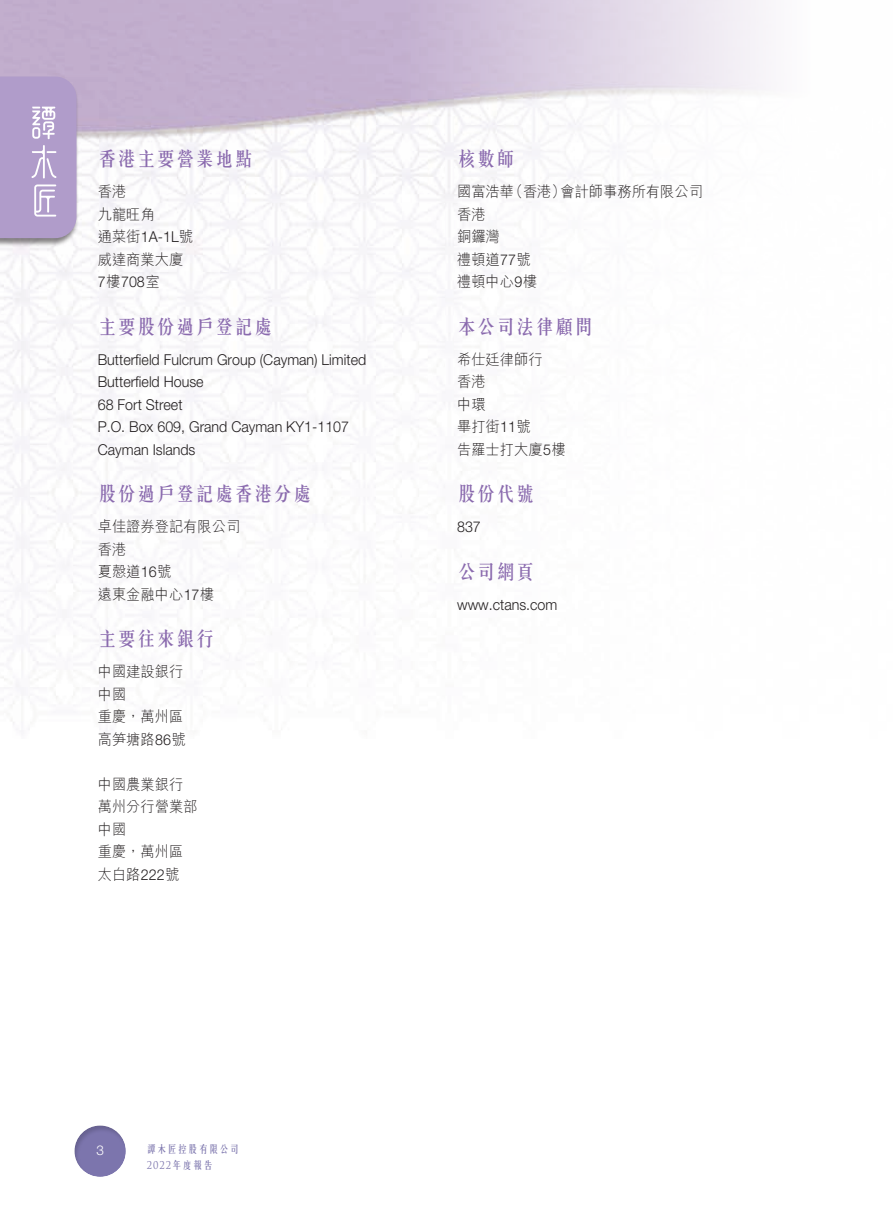
<style>
.page{position:relative;width:893px;height:1212px;background:#fff}
.page>*{position:absolute;margin:0;border:0;box-sizing:border-box;transform-origin:0 0}
.t1{font:500 19.5px "C Song 3 HK";color:#8a6aae}
.t2{font:300 15px/22.5px "M Hei HK";color:#231f20;scale:.95 1}
.t3{font:300 15px/22.5px "Helvetica Neue LT Std";color:#231f20;scale:.95 1}
.t4{font:300 13.5px "Helvetica Neue LT Std";color:#fff}
.t5{font:500 10.5px "C Song 3 HK";letter-spacing:.1em;color:#7c75ad;scale:.9 1}
.t6{font:10.5px "Trajan Pro";color:#7c75ad;scale:.9 1}
.s1{font-family:"M Hei HK"}
.s2{font-family:"Helvetica Neue LT Std"}
.s3{font-family:"C Song 3 HK";font-weight:500}
</style>
<div class="page">
<div style="left:0;top:76px;width:79px;height:170px;background:#231f20;opacity:.55"></div>
<svg style="left:0;top:77px;width:77px;height:161px;background:#b5a3cd"></svg>
<div style="left:61px;top:1113px;width:79px;height:65px;background:#57585a;opacity:.25"></div>
<h1 class="t1" style="left:98px;top:144px;width:158px">香港主要營業地點</h1>
<p class="t2" style="left:98px;top:180px;width:61px">香港<br>九龍旺角</p>
<p class="t3" style="left:98px;top:225px;width:102px"><span class="s1">通菜街</span> A1 -1L<span class="s1">號</span></p>
<p class="t2" style="left:98px;top:248px;width:91px">威達商業大廈</p>
<p class="t3" style="left:98px;top:270px;width:67px"><span class="s1">樓</span>7 708<span class="s1">室</span></p>
<h1 class="t1" style="left:98px;top:311px;width:177px">主要股份過戶登記處</h1>
<p class="t3" style="left:98px;top:348px;width:284px">Butterfield Fulcrum Group (Cayman) Limited<br>Butterfield House<br>68 Fort Street<br>O.P . Box 609, Grand Cayman KY1-1107<br>Cayman Islands</p>
<h1 class="t1" style="left:98px;top:479px;width:216px">股份過戶登記處香港分處</h1>
<p class="t2" style="left:98px;top:515px;width:152px">卓佳證券登記有限公司香港<br>夏慤道<span class="s2">16</span>號<br>遠東金融中心<span class="s2">17</span>樓</p>
<h1 class="t1" style="left:98px;top:624px;width:119px">主要往來銀行</h1>
<p class="t2" style="left:98px;top:660px;width:94px">中國建設銀行中國<br>重慶，萬州區高笋塘路<span class="s2">86</span>號</p>
<p class="t2" style="left:98px;top:773px;width:106px">中國農業銀行萬州分行營業部中國<br>重慶，萬州區太白路<span class="s2">222</span>號</p>
<h1 class="t1" style="left:457px;top:144px;width:60px">核數師</h1>
<p class="t2" style="left:560px;top:180px;width:151px">會計師事務所有限公司</p>
<p class="t2" style="left:509px;top:180px;width:61px">（香港）</p>
<p class="t2" style="left:457px;top:180px;width:86px">國富浩華<br>香港<br>銅鑼灣<br>禮頓道<span class="s2">77</span>號禮頓中心 樓<span class="s2">9</span></p>
<h1 class="t1" style="left:457px;top:311px;width:138px">本公司法律顧問</h1>
<p class="t2" style="left:457px;top:348px;width:116px">希仕廷律師行<br>香港<br>中環<br>畢打街<span class="s2">11</span>號<br>告羅士打大廈 樓<span class="s2">5</span></p>
<h1 class="t1" style="left:457px;top:479px;width:79px">股份代號</h1>
<p class="t3" style="left:457px;top:515px;width:27px">837</p>
<h1 class="t1" style="left:457px;top:556px;width:79px">公司網頁</h1>
<p class="t3" style="left:457px;top:593px;width:107px">www.ctans.com</p>
<p class="t4" style="left:96px;top:1142px;width:9px">3</p>
<p class="t5" style="left:147px;top:1141px;width:104px">譚木匠控股有限公司</p>
<p class="t6" style="left:147px;top:1159px;width:75px">2022<span class="s3">年度報告</span></p>
</div>
